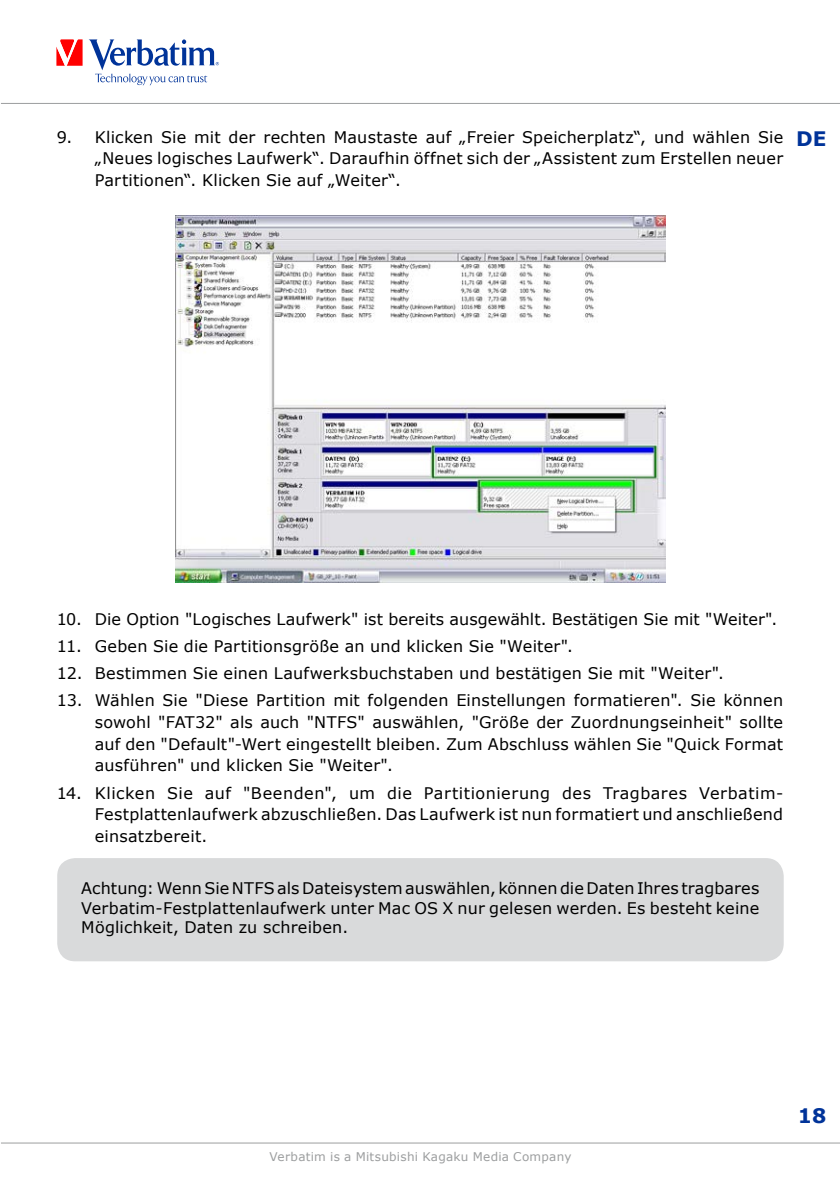
<style>
.page{position:relative;width:840px;height:1191px;background:#fff}
.page>*{position:absolute;margin:0;border:0;box-sizing:border-box;transform-origin:0 0}
.t1{font:700 20px "Verdana";color:#039}
.t2{font:16px/21.6px "Verdana";letter-spacing:.01em;color:#000;text-align:justify}
.t3{font:12px "Verdana";letter-spacing:.02em;color:#9c9e9f}
</style>
<div class="page">
<svg style="left:56px;top:39px;width:26px;height:27px"></svg>
<svg style="left:89px;top:39px;width:130px;height:46px"></svg>
<hr style="left:1px;top:1142px;width:838px;height:1px;background:#9c9e9f">
<hr style="left:1px;top:103px;width:838px;height:1px;background:#9c9e9f">
<img style="left:175px;top:215px;width:490px;height:368px">
<div style="left:57px;top:858px;width:726px;height:103px;background:#d9dadb;border-radius:18px"></div>
<p class="t2" style="left:95px;top:125px;width:689px;text-indent:-38px">9. Klicken Sie mit der rechten Maustaste auf „Freier Speicherplatz“, und wählen Sie „Neues logisches Laufwerk“. Daraufhin öffnet sich der „Assistent zum Erstellen neuer Partitionen“. Klicken Sie auf „Weiter“.</p>
<p class="t1" style="left:795px;top:126px;width:32px">DE</p>
<p class="t2" style="left:57px;top:607px;width:721px">10. Die Option "Logisches Laufwerk" ist bereits ausgewählt. Bestätigen Sie mit "Weiter".</p>
<p class="t2" style="left:57px;top:634px;width:517px">11. Geben Sie die Partitionsgröße an und klicken Sie "Weiter".</p>
<p class="t2" style="left:57px;top:662px;width:668px">12. Bestimmen Sie einen Laufwerksbuchstaben und bestätigen Sie mit "Weiter".</p>
<p class="t2" style="left:95px;top:689px;width:689px;text-indent:-38px">13. Wählen Sie "Diese Partition mit folgenden Einstellungen formatieren". Sie können sowohl "FAT32" als auch "NTFS" auswählen, "Größe der Zuordnungseinheit" sollte auf den "Default"-Wert eingestellt bleiben. Zum Abschluss wählen Sie "Quick Format ausführen" und klicken Sie "Weiter".</p>
<p class="t2" style="left:95px;top:781px;width:689px;text-indent:-38px">14. Klicken Sie auf "Beenden", um die Partitionierung des Tragbares Verbatim-Festplattenlaufwerk abzuschließen. Das Laufwerk ist nun formatiert und anschließend einsatzbereit.</p>
<p class="t2" style="left:81px;top:878px;width:679px;line-height:19.2px">Achtung: Wenn Sie NTFS als Dateisystem auswählen, können die Daten Ihres tragbares Verbatim-Festplattenlaufwerk unter Mac OS X nur gelesen werden. Es besteht keine Möglichkeit, Daten zu schreiben.</p>
<p class="t3" style="left:269px;top:1148px;width:303px">Verbatim is a Mitsubishi Kagaku Media Company</p>
<p class="t1" style="left:797px;top:1103px;width:30px">18</p>
</div>
